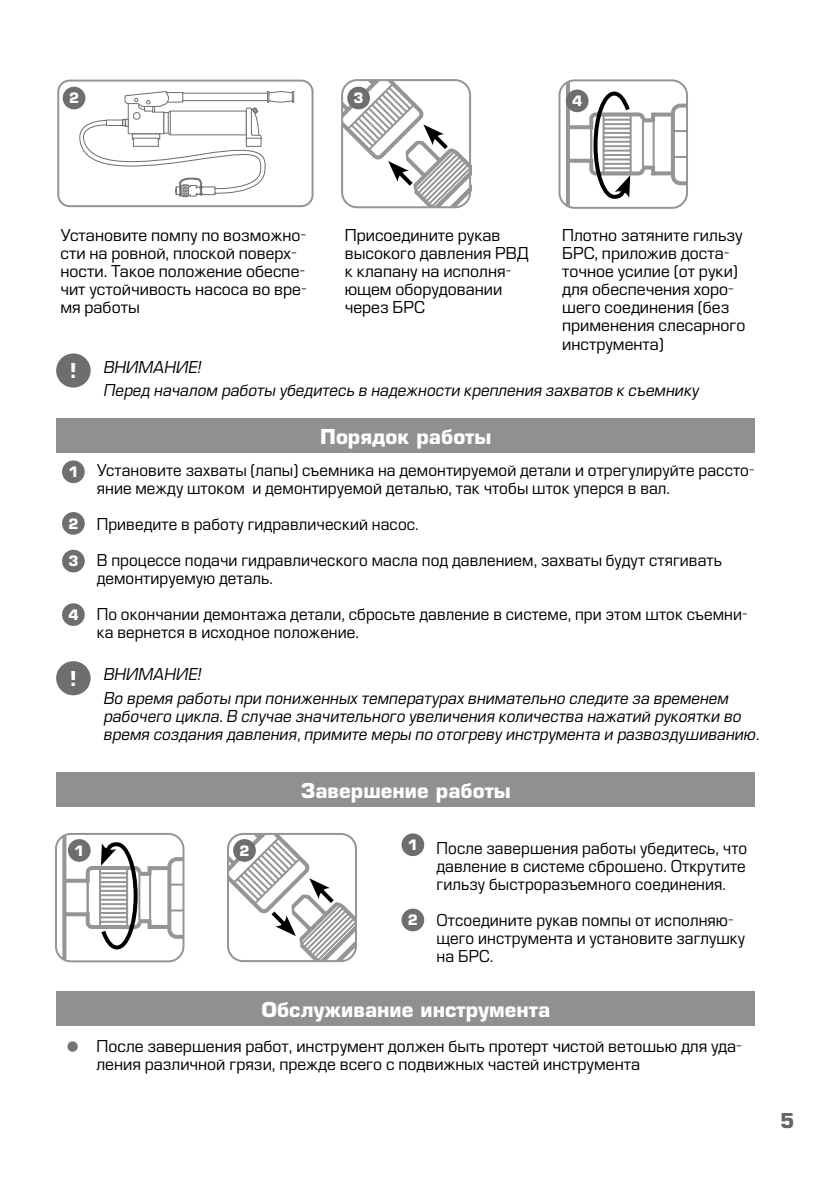
<style>
.page{position:relative;width:840px;height:1191px;background:#fff}
.page>*{position:absolute;margin:0;border:0;box-sizing:border-box;transform-origin:0 0}
.t1{font:700 20px "Europe";color:#fff}
.t2{font:700 20px "Europe";color:#646464}
.t3{font:16px/18px "Europe";letter-spacing:.005em;color:#000}
.t4{font:italic 16px/23.6px "Europe";letter-spacing:.005em;color:#000}
.t5{font:700 14px "Europe";color:#fff}
.s1{font-size:48px;color:#737373}
</style>
<div class="page">
<div style="left:56px;top:353px;width:35px;height:34px;background:#6e6e6e;border-radius:50%"></div>
<div style="left:56px;top:661px;width:35px;height:34px;background:#6e6e6e;border-radius:50%"></div>
<div style="left:57px;top:418px;width:697px;height:35px;background:#909090"></div>
<div style="left:57px;top:772px;width:697px;height:35px;background:#909090"></div>
<svg style="left:561px;top:87px;width:4px;height:119px"></svg>
<div style="left:558px;top:79px;width:129px;height:130px;border:2px solid #959595;border-radius:15px"></div>
<svg style="left:565px;top:82px;width:4px;height:124px"></svg>
<svg style="left:558px;top:90px;width:128px;height:111px"></svg>
<svg style="left:55px;top:951px;width:7px;height:9px"></svg>
<div style="left:55px;top:833px;width:129px;height:129px;border:2px solid #959595;border-radius:15px"></div>
<svg style="left:62px;top:835px;width:4px;height:125px"></svg>
<svg style="left:55px;top:840px;width:128px;height:111px"></svg>
<svg style="left:72px;top:91px;width:222px;height:106px"></svg>
<div style="left:133px;top:112px;width:7px;height:8px;border:1px solid #6e6e6e;border-radius:50%"></div>
<div style="left:57px;top:80px;width:256px;height:127px;border:2px solid #959595;border-radius:11px"></div>
<div style="left:63px;top:87px;width:22px;height:22px;background:#6e6e6e;border-radius:50%"></div>
<div style="left:62px;top:460px;width:23px;height:23px;background:#6e6e6e;border-radius:50%"></div>
<div style="left:401px;top:833px;width:23px;height:23px;background:#6e6e6e;border-radius:50%"></div>
<div style="left:62px;top:512px;width:23px;height:23px;background:#6e6e6e;border-radius:50%"></div>
<div style="left:401px;top:908px;width:23px;height:23px;background:#6e6e6e;border-radius:50%"></div>
<div style="left:62px;top:550px;width:23px;height:22px;background:#6e6e6e;border-radius:50%"></div>
<div style="left:62px;top:603px;width:23px;height:23px;background:#6e6e6e;border-radius:50%"></div>
<svg style="left:341px;top:79px;width:130px;height:129px"></svg>
<svg style="left:227px;top:833px;width:130px;height:128px"></svg>
<div style="left:347px;top:87px;width:23px;height:22px;background:#6e6e6e;border-radius:50%"></div>
<div style="left:233px;top:839px;width:23px;height:22px;background:#6e6e6e;border-radius:50%"></div>
<div style="left:68px;top:839px;width:23px;height:22px;background:#6e6e6e;border-radius:50%"></div>
<div style="left:565px;top:89px;width:23px;height:23px;background:#6e6e6e;border-radius:50%"></div>
<div style="left:57px;top:991px;width:697px;height:35px;background:#909090"></div>
<p class="t5" style="left:69px;top:90px;width:12px">2</p>
<p class="t5" style="left:353px;top:90px;width:12px">3</p>
<p class="t5" style="left:572px;top:92px;width:12px">4</p>
<p class="t3" style="left:60px;top:227px;width:248px">Установите помпу по возможно&shy;сти на ровной, плоской поверх&shy;ности. Такое положение обеспе&shy;чит устойчивость насоса во вре&shy;мя работы</p>
<p class="t3" style="left:344px;top:227px;width:185px">Присоедините рукав высокого давления РВД к клапану на исполня&shy;ющем оборудовании через БРС</p>
<p class="t3" style="left:562px;top:227px;width:185px">Плотно затяните гильзу<br>БРС, приложив доста&shy;точное усилие (от руки) для обеспечения хоро&shy;шего соединения (без применения слесарного инструмента)</p>
<p class="t1" style="left:70px;top:359px;width:8px">!</p>
<p class="t4" style="left:104px;top:355px;width:596px">ВНИМАНИЕ!<br>Перед началом работы убедитесь в надежности крепления захватов к съемнику</p>
<p class="t1" style="left:320px;top:424px;width:173px">Порядок работы</p>
<p class="t3" style="left:97px;top:461px;width:659px;text-indent:-40px"><span class="s1">•</span> Установите захваты (лапы) съемника на демонтируемой детали и отрегулируйте рассто&shy;яние между штоком и демонтируемой деталью, так чтобы шток уперся в вал.</p>
<p class="t3" style="left:57px;top:515px;width:363px"><span class="s1">•</span> Приведите в работу гидравлический насос.</p>
<p class="t3" style="left:97px;top:551px;width:626px;text-indent:-40px"><span class="s1">•</span> В процессе подачи гидравлического масла под давлением, захваты будут стягивать демонтируемую деталь.</p>
<p class="t3" style="left:97px;top:605px;width:652px;text-indent:-40px"><span class="s1">•</span> По окончании демонтажа детали, сбросьте давление в системе, при этом шток съемни&shy;ка вернется в исходное положение.</p>
<p class="t5" style="left:68px;top:463px;width:12px">1</p>
<p class="t5" style="left:68px;top:515px;width:12px">2</p>
<p class="t5" style="left:68px;top:552px;width:12px">3</p>
<p class="t5" style="left:68px;top:606px;width:12px">4</p>
<p class="t1" style="left:70px;top:667px;width:8px">!</p>
<p class="t4" style="left:104px;top:663px;width:626px">ВНИМАНИЕ!<br>Во время работы при пониженных температурах внимательно следите за временем</p>
<p class="t4" style="left:104px;top:707px;width:656px;line-height:18px">рабочего цикла. В случае значительного увеличения количества нажатий рукоятки во время создания давления, примите меры по отогреву инструмента и развоздушиванию.</p>
<p class="t1" style="left:300px;top:778px;width:211px">Завершение работы</p>
<p class="t5" style="left:74px;top:842px;width:12px">1</p>
<p class="t5" style="left:239px;top:842px;width:12px">2</p>
<p class="t5" style="left:407px;top:836px;width:12px">1</p>
<p class="t3" style="left:436px;top:839px;width:312px;text-align:justify;text-indent:-40px"><span class="s1">•</span> После завершения работы убедитесь, что давление в системе сброшено. Открутите гильзу быстроразъемного соединения.</p>
<p class="t3" style="left:436px;top:911px;width:310px;text-indent:-40px"><span class="s1">•</span> Отсоедините рукав помпы от исполняю&shy;щего инструмента и установите заглушку на БРС.</p>
<p class="t5" style="left:407px;top:911px;width:12px">2</p>
<p class="t1" style="left:261px;top:997px;width:290px">Обслуживание инструмента</p>
<p class="t3" style="left:96px;top:1037px;width:646px;text-indent:-40px"><span class="s1">•</span> После завершения работ, инструмент должен быть протерт чистой ветошью для уда&shy;ления различной грязи, прежде всего с подвижных частей инструмента</p>
<p class="t2" style="left:779px;top:1108px;width:16px">5</p>
</div>
